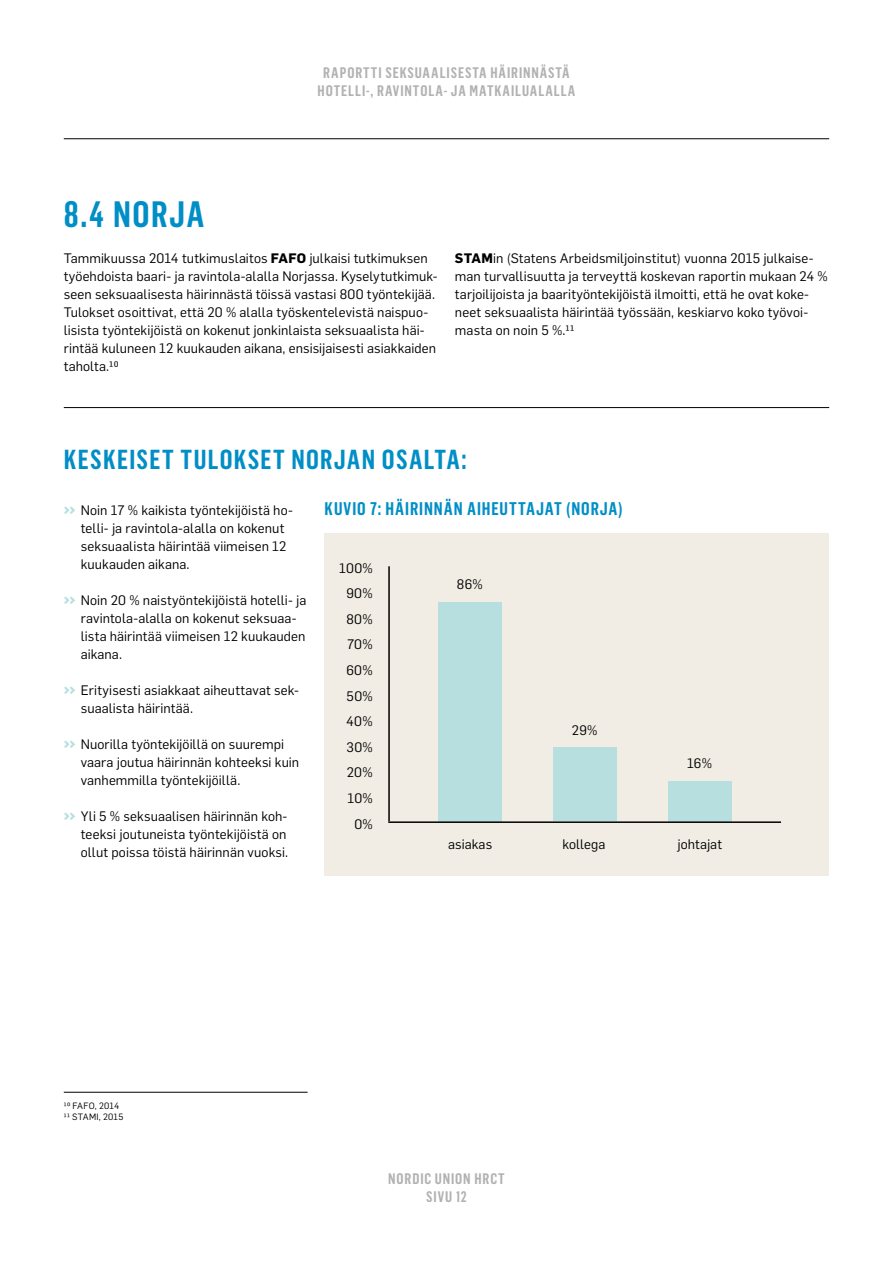
<style>
.page{position:relative;width:893px;height:1263px;background:#fff}
.page>*{position:absolute;margin:0;border:0;box-sizing:border-box;transform-origin:0 0}
.t1{font:600 36px "Flama Condensed";letter-spacing:.04em;color:#008ec6}
.t2{font:600 27px "Flama Condensed";letter-spacing:.05em;color:#008ec6}
.t3{font:600 18px "Flama Condensed";letter-spacing:.05em;color:#008ec6}
.t4{font:600 15px/18px "Flama Condensed";letter-spacing:.06em;color:#b3b2b2;text-align:center}
.t5{font:13.5px/18px "Flama";letter-spacing:.005em;color:#000}
.t6{font:9px/10.5px "Flama";letter-spacing:.04em;color:#000}
.s1{font-weight:700}
.s2{font-weight:700;font-size:18px;color:#b7dfe0}
</style>
<div class="page">
<hr style="left:64px;top:138px;width:765px;height:1px;background:#000">
<hr style="left:64px;top:407px;width:765px;height:1px;background:#000">
<hr style="left:64px;top:1092px;width:244px;height:1px;background:#000">
<div style="left:325px;top:533px;width:504px;height:342px;background:#f1ede4"></div>
<div style="left:668px;top:781px;width:63px;height:40px;background:#b7dfe0"></div>
<div style="left:553px;top:747px;width:64px;height:74px;background:#b7dfe0"></div>
<div style="left:438px;top:602px;width:64px;height:219px;background:#b7dfe0"></div>
<hr style="left:388px;top:566px;width:2px;height:255px;background:#000">
<hr style="left:388px;top:821px;width:393px;height:2px;background:#000">
<h1 class="t1" style="left:64px;top:192px;width:142px">8.4 NORJA</h1>
<p class="t4" style="left:318px;top:63px;width:259px">RAPORTTI SEKSUAALISESTA HÄIRINNÄSTÄ<br>HOTELLI-, RAVINTOLA- JA MATKAILUALALLA</p>
<p class="t5" style="left:64px;top:249px;width:375px">Tammikuussa 2014 tutkimuslaitos <span class="s1">FAFO</span> julkaisi tutkimuksen työehdoista baari- ja ravintola-alalla Norjassa. Kyselytutkimuk&shy;seen seksuaalisesta häirinnästä töissä vastasi 800 työntekijää.<br>Tulokset osoittivat, että 20 % alalla työskentelevistä naispuo&shy;lisista työntekijöistä on kokenut jonkinlaista seksuaalista häi&shy;rintää kuluneen 12 kuukauden aikana, ensisijaisesti asiakkaiden taholta.10</p>
<p class="t5" style="left:455px;top:249px;width:374px"><span class="s1">STAM</span>in (Statens Arbeidsmiljoinstitut) vuonna 2015 julkaise&shy;man turvallisuutta ja terveyttä koskevan raportin mukaan 24 % tarjoilijoista ja baarityöntekijöistä ilmoitti, että he ovat koke&shy;neet seksuaalista häirintää työssään, keskiarvo koko työvoi&shy;masta on noin 5 %.11</p>
<h2 class="t2" style="left:64px;top:442px;width:404px">KESKEISET TULOKSET NORJAN OSALTA:</h2>
<p class="t5" style="left:81px;top:501px;width:214px;text-indent:-17px"><span class="s2">››</span> Noin 17 % kaikista työntekijöistä ho&shy;telli- ja ravintola-alalla on kokenut seksuaalista häirintää viimeisen 12 kuukauden aikana.</p>
<p class="t5" style="left:81px;top:591px;width:227px;text-indent:-17px"><span class="s2">››</span> Noin 20 % naistyöntekijöistä hotelli- ja ravintola-alalla on kokenut seksuaa&shy;lista häirintää viimeisen 12 kuukauden aikana.</p>
<p class="t5" style="left:81px;top:681px;width:220px;text-indent:-17px"><span class="s2">››</span> Erityisesti asiakkaat aiheuttavat sek&shy;suaalista häirintää.</p>
<p class="t5" style="left:81px;top:735px;width:220px;text-indent:-17px"><span class="s2">››</span> Nuorilla työntekijöillä on suurempi vaara joutua häirinnän kohteeksi kuin vanhemmilla työntekijöillä.</p>
<p class="t5" style="left:81px;top:807px;width:209px;text-indent:-17px"><span class="s2">››</span> Yli 5 % seksuaalisen häirinnän koh&shy;teeksi joutuneista työntekijöistä on ollut poissa töistä häirinnän vuoksi.</p>
<h3 class="t3" style="left:325px;top:498px;width:300px">KUVIO 7: HÄIRINNÄN AIHEUTTAJAT (NORJA)</h3>
<p class="t5" style="left:339px;top:554px;width:35px;line-height:25.7px;text-align:center">100%<br>90%<br>80%<br>70%<br>60%</p>
<p class="t5" style="left:347px;top:686px;width:28px">50%</p>
<p class="t5" style="left:346px;top:712px;width:28px">40%</p>
<p class="t5" style="left:347px;top:737px;width:28px">30%</p>
<p class="t5" style="left:347px;top:763px;width:27px">20%</p>
<p class="t5" style="left:347px;top:784px;width:27px;line-height:25.7px;text-align:center">10%<br>0%</p>
<p class="t5" style="left:457px;top:575px;width:27px">86%</p>
<p class="t5" style="left:572px;top:720px;width:27px">29%</p>
<p class="t5" style="left:687px;top:753px;width:26px">16%</p>
<p class="t5" style="left:448px;top:834px;width:46px">asiakas</p>
<p class="t5" style="left:562px;top:834px;width:45px">kollega</p>
<p class="t5" style="left:677px;top:834px;width:46px">johtajat</p>
<p class="t6" style="left:64px;top:1100px;width:61px">10 FAFO, 2014<br>11 STAMI, 2015</p>
<p class="t4" style="left:388px;top:1169px;width:118px">NORDIC UNION HRCT<br>SIVU 12</p>
</div>
